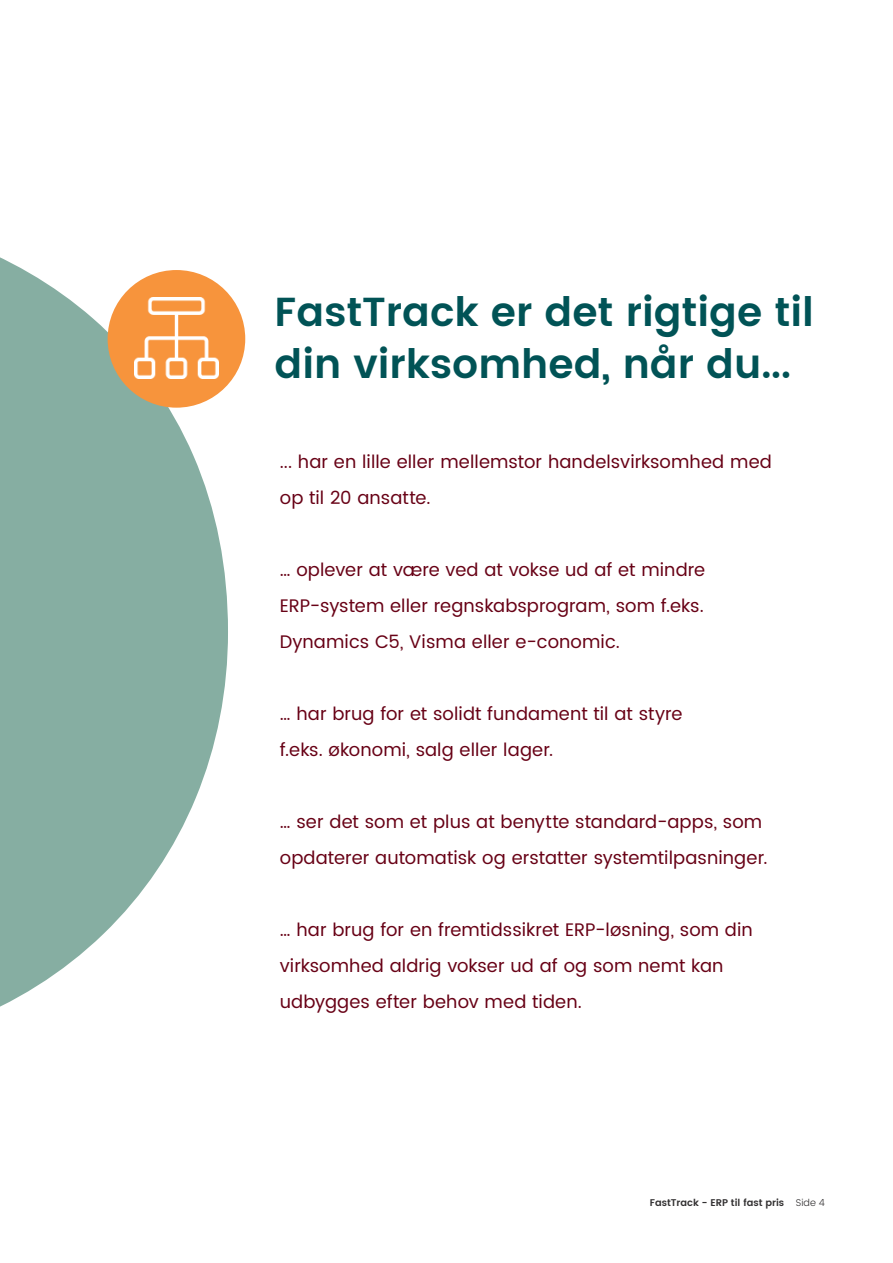
<style>
.page{position:relative;width:893px;height:1263px;background:#fff}
.page>*{position:absolute;margin:0;border:0;box-sizing:border-box;transform-origin:0 0}
.Overskrift_H1{font:600 40.5px/52.5px "Poppins";color:#015356}
.Brødtekst{font:18.15px/36px "Poppins";letter-spacing:.005em;color:#680216}
.t1{font:600 9.75px "Poppins";color:#312f30}
.s1{font-weight:300}
</style>
<div class="page">
<svg style="left:0;top:257px;width:228px;height:750px;fill:#86aea2"></svg>
<div style="left:108px;top:270px;width:137px;height:138px;background:#f7943c;border-radius:50%"></div>
<img style="left:134px;top:297px;width:85px;height:81px">
<p class="Overskrift_H1" style="left:274px;top:287px;width:541px">FastTrack er det rigtige til din virksomhed, når du...</p>
<p class="Brødtekst" style="left:280px;top:444px;width:494px">... har en lille eller mellemstor handelsvirksomhed med op til 20 ansatte.</p>
<p class="Brødtekst" style="left:280px;top:552px;width:427px">… oplever at være ved at vokse ud af et mindre</p>
<p class="Brødtekst" style="left:280px;top:588px;width:425px">ERP-system eller regnskabsprogram, som f.eks.</p>
<p class="Brødtekst" style="left:280px;top:624px;width:342px">Dynamics C5, Visma eller e-conomic.</p>
<p class="Brødtekst" style="left:280px;top:696px;width:404px">… har brug for et solidt fundament til at styre</p>
<p class="Brødtekst" style="left:280px;top:732px;width:275px">f.eks. økonomi, salg eller lager.</p>
<p class="Brødtekst" style="left:280px;top:804px;width:489px">… ser det som et plus at benytte standard-apps, som opdaterer automatisk og erstatter systemtilpasninger.</p>
<p class="Brødtekst" style="left:280px;top:912px;width:474px">… har brug for en fremtidssikret ERP-løsning, som din virksomhed aldrig vokser ud af og som nemt kan udbygges efter behov med tiden.</p>
<p class="t1" style="left:650px;top:1195px;width:177px">FastTrack - ERP til fast pris <span class="s1">Side 4</span></p>
</div>
